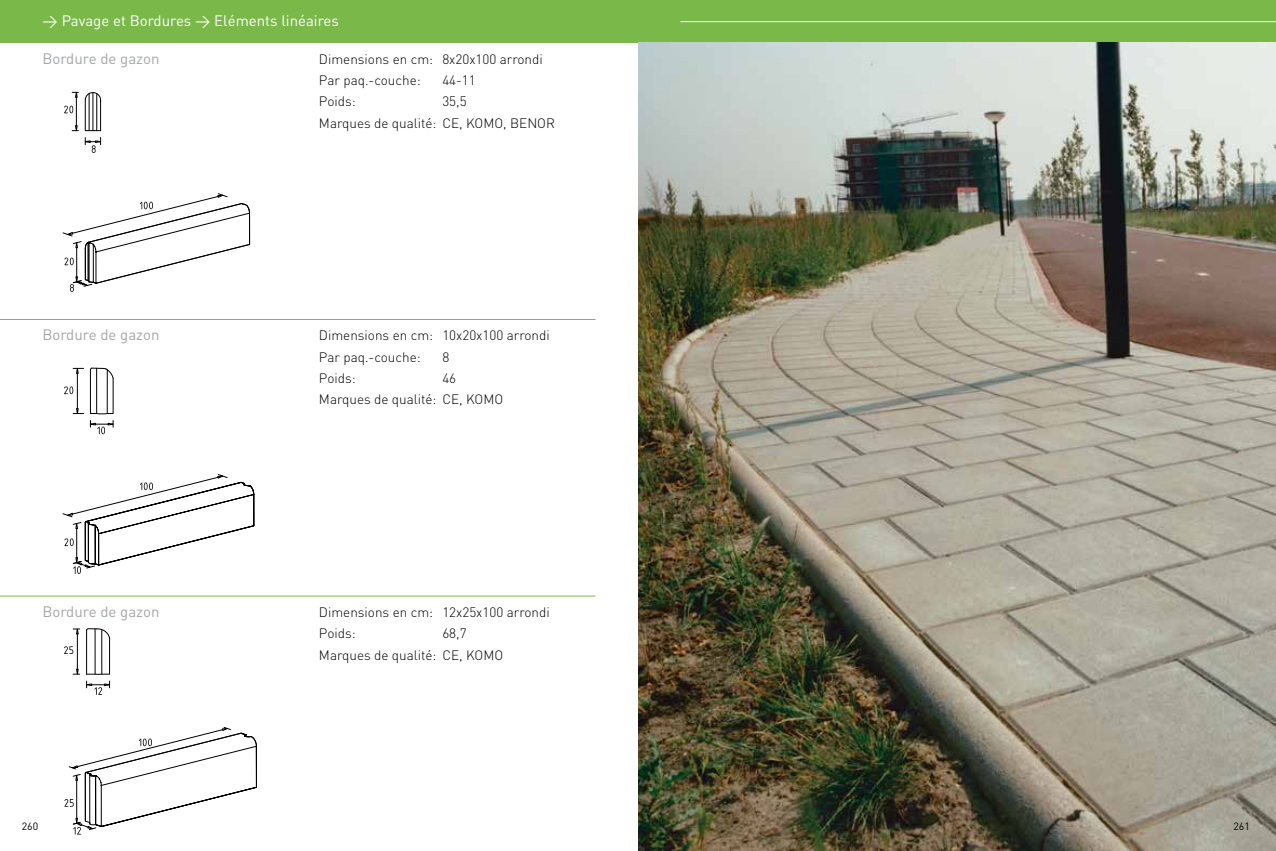
<style>
.page{position:relative;width:1276px;height:851px;background:#fff}
.page>*{position:absolute;margin:0;border:0;box-sizing:border-box;transform-origin:0 0}
.t1{font:15px "DIN";color:#a5a6a7}
.t2{font:15px "DIN";color:#fff}
.t3{font:300 13.5px/21.3px "DIN";color:#000}
.t4{font:10.5px "DIN";color:#000}
</style>
<div class="page">
<div style="left:0;top:0;width:1276px;height:43px;background:#79b849"></div>
<svg style="left:64px;top:628px;width:193px;height:206px"></svg>
<svg style="left:62px;top:367px;width:193px;height:207px"></svg>
<svg style="left:62px;top:91px;width:188px;height:201px"></svg>
<hr style="left:680px;top:21px;width:596px;height:1px;background:#fff">
<hr style="left:0;top:319px;width:595px;height:1px;background:#79b849">
<hr style="left:0;top:595px;width:595px;height:1px;background:#79b849">
<img style="left:638px;top:43px;width:638px;height:807px">
<p class="t2" style="left:43px;top:11px;width:298px">&gt; Pavage et Bordures &gt; Eléments linéaires</p>
<p class="t1" style="left:43px;top:49px;width:119px">Bordure de gazon</p>
<p class="t3" style="left:442px;top:48px;width:102px">8x20x100 arrondi<br>44-11<br>35,5</p>
<p class="t3" style="left:319px;top:48px;width:237px">Dimensions en cm:<br>Par paq.-couche:<br>Poids:<br>Marques de qualité: CE, KOMO, BENOR</p>
<p class="t1" style="left:43px;top:325px;width:119px">Bordure de gazon</p>
<p class="t3" style="left:442px;top:325px;width:109px">10x20x100 arrondi<br>8<br>46</p>
<p class="t3" style="left:319px;top:325px;width:186px">Dimensions en cm:<br>Par paq.-couche:<br>Poids:<br>Marques de qualité: CE, KOMO</p>
<p class="t1" style="left:43px;top:602px;width:119px">Bordure de gazon</p>
<p class="t3" style="left:442px;top:601px;width:109px">12x25x100 arrondi<br>68,7</p>
<p class="t3" style="left:319px;top:601px;width:186px">Dimensions en cm:<br>Poids:<br>Marques de qualité: CE, KOMO</p>
<p class="t4" style="left:22px;top:819px;width:18px">260</p>
<p class="t4" style="left:1233px;top:819px;width:18px">261</p>
</div>
